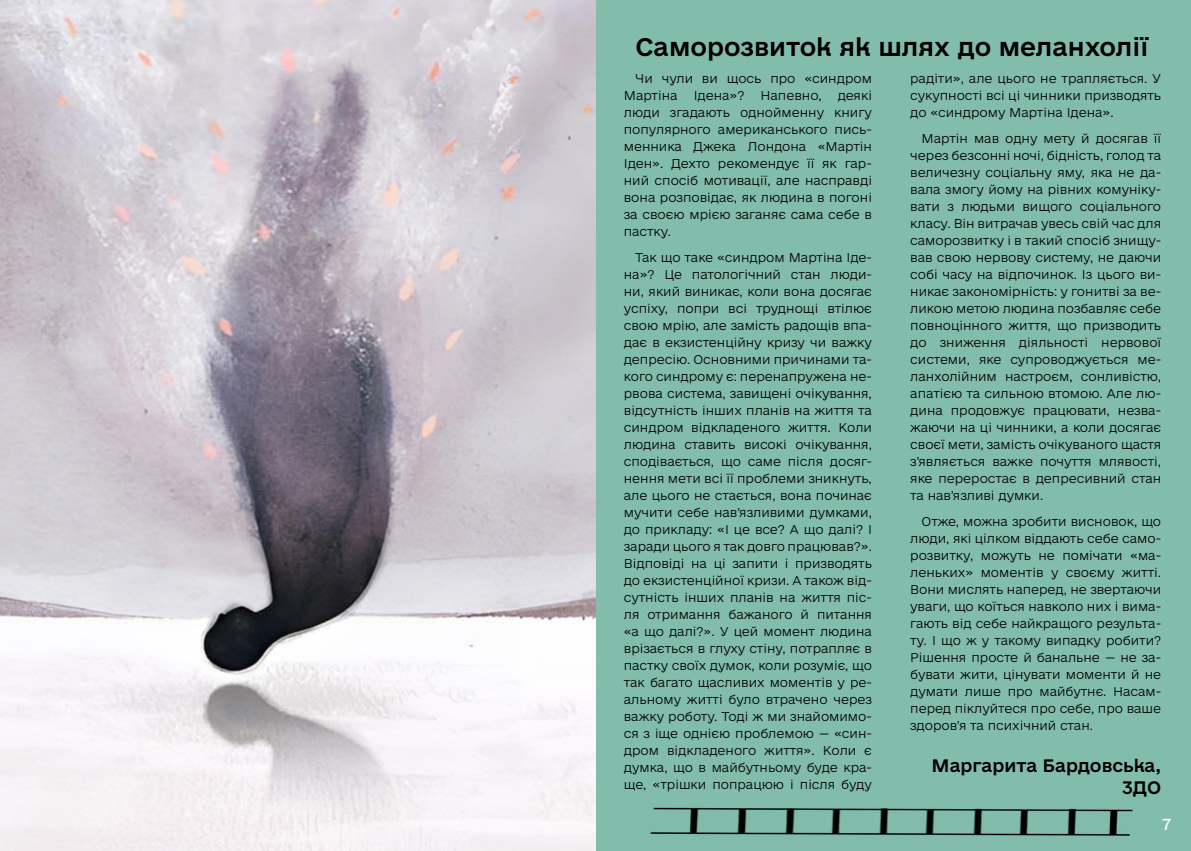
<style>
.page{position:relative;width:1191px;height:851px;background:#fff}
.page>*{position:absolute;margin:0;border:0;box-sizing:border-box;transform-origin:0 0}
.t1{font:24px "e Ukraine Head Medium";color:#000}
.t2{font:17px/22px "e Ukraine Head Medium";color:#000;text-align:right}
.t3{font:15px "e Ukraine Regular";color:#fff}
.t4{font:300 12px/17px "e Ukraine Ultra";color:#000;text-align:justify}
</style>
<div class="page">
<div style="left:298px;top:0;width:893px;height:850px;background:#82bdab"></div>
<img style="left:0;top:0;width:595px;height:850px">
<img style="left:650px;top:805px;width:483px;height:31px">
<h1 class="t1" style="left:635px;top:33px;width:514px">Саморозвиток як шлях до меланхолії</h1>
<p class="t4" style="left:624px;top:71px;width:250px;text-indent:11px">Чи чули ви щось про «синдром<br>Мартіна</p>
<p class="t4" style="left:910px;top:71px;width:252px">радіти», але цього не трапляється. У сукупності всі ці чинники призводять до «синдрому Мартіна Ідена».</p>
<p class="t4" style="left:910px;top:130px;width:252px;text-indent:11px">Мартін мав одну мету й досягав її через безсонні ночі, бідність, голод та величезну соціальну яму, яка не да&shy;вала змогу йому на рівних комуніку&shy;вати з людьми вищого соціального класу. Він витрачав увесь свій час для саморозвитку і в такий спосіб знищу&shy;вав свою нервову систему, не даючи собі часу на відпочинок. Із цього ви&shy;никає закономірність: у гонитві за ве&shy;ликою метою людина позбавляє себе повноцінного життя, що призводить до зниження діяльності нервової системи, яке супроводжується ме&shy;ланхолійним настроєм, сонливістю, апатією та сильною втомою. Але лю&shy;дина продовжує працювати, незва&shy;жаючи на ці чинники, а коли досягає своєї мети, замість очікуваного щастя з’являється важке почуття млявості, яке переростає в депресивний стан та нав’язливі думки.</p>
<p class="t4" style="left:910px;top:513px;width:252px;text-indent:11px">Отже, можна зробити висновок, що люди, які цілком віддають себе само&shy;розвитку, можуть не помічати «ма&shy;леньких» моментів у своєму житті.<br>Вони мислять наперед, не звертаючи уваги, що коїться навколо них і вима&shy;гають від себе найкращого результа&shy;ту. І що ж у такому випадку робити?<br>Рішення просте й банальне — не за&shy;бувати жити, цінувати моменти й не думати лише про майбутнє. Насам&shy;перед піклуйтеся про себе, про ваше здоров’я та психічний стан.</p>
<p class="t4" style="left:624px;top:88px;width:250px;text-indent:214px">деякі люди згадають однойменну книгу популярного американського пись&shy;менника Джека Лондона «Мартін Іден». Дехто рекомендує її як гар&shy;ний спосіб мотивації, але насправді вона розповідає, як людина в погоні за своєю мрією заганяє сама себе в пастку.</p>
<p class="t4" style="left:624px;top:249px;width:250px;text-indent:11px">Так що таке «синдром Мартіна Іде&shy;на»? Це патологічний стан люди&shy;ни, який виникає, коли вона досягає успіху, попри всі труднощі втілює свою мрію, але замість радощів впа&shy;дає в екзистенційну кризу чи важку депресію. Основними причинами та&shy;кого синдрому є: перенапружена не&shy;рвова система, завищені очікування, відсутність інших планів на життя та синдром відкладеного життя. Коли людина ставить високі очікування, сподівається, що саме після досяг&shy;нення мети всі її проблеми зникнуть, але цього не стається, вона починає мучити себе нав’язливими думками, до прикладу: «І це все? А що далі? І заради цього я так довго працював?».<br>Відповіді на ці запити і призводять до екзистенційної кризи. А також від&shy;сутність інших планів на життя піс&shy;ля отримання бажаного й питання «а що далі?». У цей момент людина врізається в глуху стіну, потрапляє в пастку своїх думок, коли розуміє, що так багато щасливих моментів у ре&shy;альному житті було втрачено через важку роботу. Тоді ж ми знайомимо&shy;ся з іще однією проблемою — «син&shy;дром відкладеного життя». Коли є думка, що в майбутньому буде кра&shy;ще, «трішки попрацюю і після буду</p>
<p class="t4" style="left:693px;top:88px;width:52px">Ідена»?</p>
<p class="t4" style="left:760px;top:88px;width:63px">Напевно,</p>
<h2 class="t2" style="left:931px;top:755px;width:231px">Маргарита Бардовська,<br>3ДО</h2>
<p class="t3" style="left:1162px;top:815px;width:10px">7</p>
</div>
